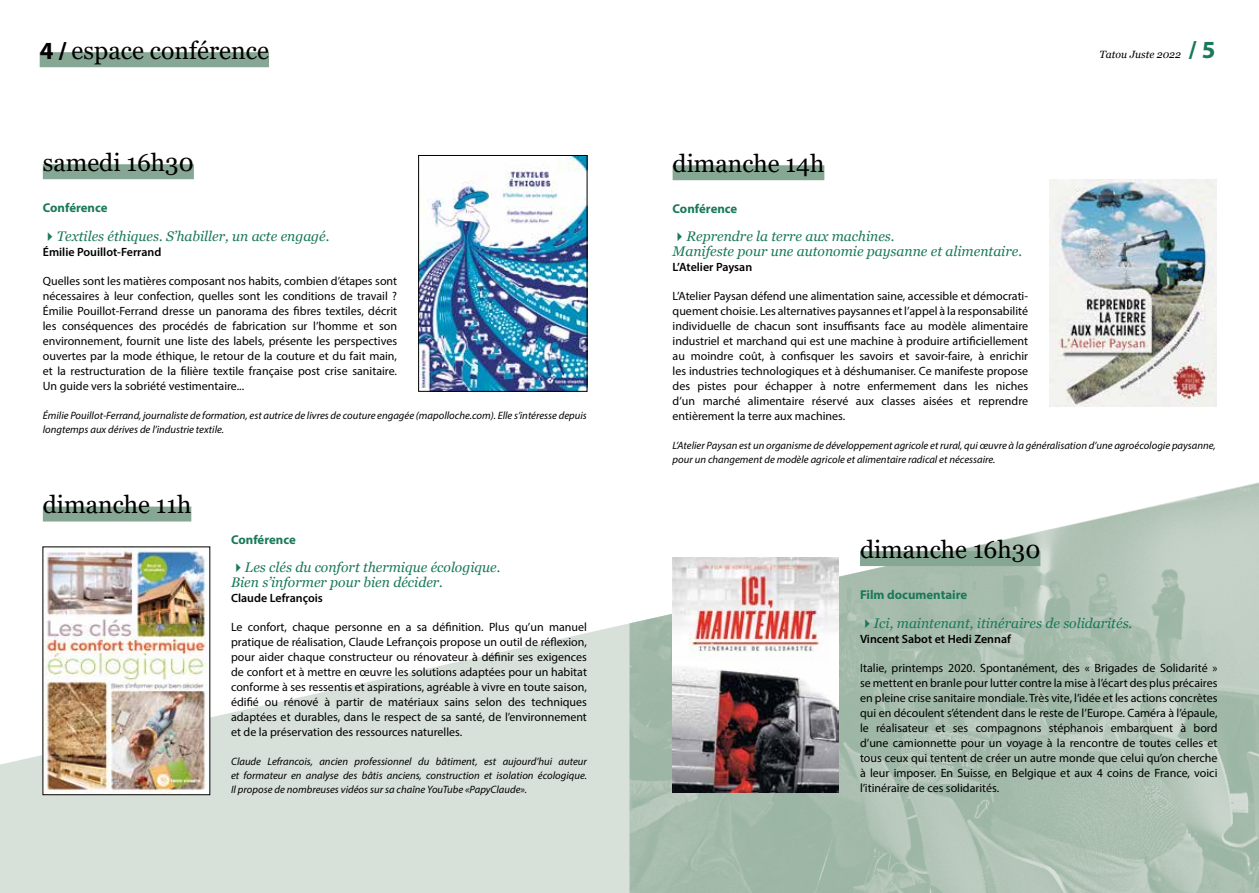
<style>
.page{position:relative;width:1259px;height:893px;background:#fff}
.page>*{position:absolute;margin:0;border:0;box-sizing:border-box;transform-origin:0 0}
.t1{font:24.75px "Georgia";color:#000}
.t2{font:700 24.75px "Myriad Pro";color:#197959}
.t3{font:24.6px "Georgia";color:#000}
.t4{font:italic 13.95px/15px "Georgia";color:#197959}
.t5{font:700 12.75px "Myriad Pro";color:#197959}
.t6{font:12px/15px "Myriad Pro";color:#000;text-align:justify}
.t7{font:600 12px "Myriad Pro";color:#000}
.t8{font:italic 10.65px/14px "Myriad Pro";color:#000}
.t9{font:italic 10.5px "Georgia";color:#000}
.s1{font-family:"Myriad Pro";font-weight:700}
</style>
<div class="page">
<svg style="left:0;top:482px;width:1259px;height:411px;fill:#d8e0da"></svg>
<img style="left:629px;top:483px;width:630px;height:410px">
<div style="left:40px;top:52px;width:229px;height:15px;background:#86a793"></div>
<img style="left:45px;top:549px;width:163px;height:244px">
<div style="left:672px;top:165px;width:152px;height:15px;background:#86a793"></div>
<img style="left:1049px;top:180px;width:167px;height:226px">
<div style="left:860px;top:551px;width:180px;height:15px;background:#86a793"></div>
<img style="left:672px;top:557px;width:166px;height:236px">
<div style="left:43px;top:164px;width:151px;height:15px;background:#86a793"></div>
<img style="left:420px;top:157px;width:165px;height:233px">
<div style="left:418px;top:155px;width:169px;height:237px;border:1px solid #000"></div>
<div style="left:43px;top:507px;width:148px;height:14px;background:#86a793"></div>
<h1 class="t1" style="left:40px;top:35px;width:231px"><span class="s1">4 /</span> espace conférence</h1>
<p class="t9" style="left:1099px;top:48px;width:83px">Tatou Juste 2022</p>
<h1 class="t2" style="left:1188px;top:34px;width:28px">/ 5</h1>
<h2 class="t3" style="left:43px;top:147px;width:153px">samedi 16h30</h2>
<p class="t5" style="left:43px;top:200px;width:66px">Conférence</p>
<p class="t4" style="left:43px;top:229px;width:288px">✔Textiles éthiques. S’habiller, un acte engagé.</p>
<p class="t7" style="left:43px;top:244px;width:120px">Émilie Pouillot-Ferrand</p>
<p class="t6" style="left:43px;top:273px;width:356px">Quelles sont les matières composant nos habits, combien d’étapes sont nécessaires à leur confection, quelles sont les conditions de travail ?<br>Émilie Pouillot-Ferrand dresse un panorama des fibres textiles, décrit les conséquences des procédés de fabrication sur l’homme et son environnement, fournit une liste des labels, présente les perspectives ouvertes par la mode éthique, le retour de la couture et du fait main, et la restructuration de la filière textile française post crise sanitaire.<br>Un guide vers la sobriété vestimentaire...</p>
<p class="t8" style="left:43px;top:408px;width:545px">Émilie Pouillot-Ferrand, journaliste de formation, est autrice de livres de couture engagée (mapolloche.com). Elle s’intéresse depuis longtemps aux dérives de l’industrie textile.</p>
<h2 class="t3" style="left:43px;top:490px;width:150px">dimanche 11h</h2>
<p class="t5" style="left:231px;top:532px;width:66px">Conférence</p>
<p class="t4" style="left:231px;top:560px;width:271px">✔Les clés du confort thermique écologique.<br>Bien s’informer pour bien décider.</p>
<p class="t7" style="left:231px;top:590px;width:93px">Claude Lefrançois</p>
<p class="t6" style="left:231px;top:619px;width:357px">Le confort, chaque personne en a sa définition. Plus qu’un manuel pratique de réalisation, Claude Lefrançois propose un outil de réflexion, pour aider chaque constructeur ou rénovateur à définir ses exigences de confort et à mettre en œuvre les solutions adaptées pour un habitat conforme à ses ressentis et aspirations, agréable à vivre en toute saison, édifié ou rénové à partir de matériaux sains selon des techniques adaptées et durables, dans le respect de sa santé, de l’environnement et de la préservation des ressources naturelles.</p>
<p class="t8" style="left:231px;top:754px;width:357px;text-align:justify">Claude Lefrancois, ancien professionnel du bâtiment, est aujourd’hui auteur et formateur en analyse des bâtis anciens, construction et isolation écologique.<br>Il propose de nombreuses vidéos sur sa chaîne YouTube «PapyClaude».</p>
<h2 class="t3" style="left:672px;top:148px;width:153px">dimanche 14h</h2>
<p class="t5" style="left:672px;top:201px;width:66px">Conférence</p>
<p class="t4" style="left:672px;top:229px;width:351px">✔Reprendre la terre aux machines.<br>Manifeste pour une autonomie paysanne et alimentaire.</p>
<p class="t7" style="left:672px;top:259px;width:81px">L’Atelier Paysan</p>
<p class="t6" style="left:672px;top:288px;width:357px">L’Atelier Paysan défend une alimentation saine, accessible et démocrati&shy;quement choisie. Les alternatives paysannes et l’appel à la responsabilité individuelle de chacun sont insuffisants face au modèle alimentaire industriel et marchand qui est une machine à produire artificiellement au moindre coût, à confisquer les savoirs et savoir-faire, à enrichir les industries technologiques et à déshumaniser. Ce manifeste propose des pistes pour échapper à notre enfermement dans les niches d’un marché alimentaire réservé aux classes aisées et reprendre entièrement la terre aux machines.</p>
<p class="t8" style="left:672px;top:438px;width:545px">L’Atelier Paysan est un organisme de développement agricole et rural, qui œuvre à la généralisation d’une agroécologie paysanne, pour un changement de modèle agricole et alimentaire radical et nécessaire.</p>
<h2 class="t3" style="left:860px;top:534px;width:182px">dimanche 16h30</h2>
<p class="t5" style="left:860px;top:586px;width:109px">Film documentaire</p>
<p class="t4" style="left:860px;top:616px;width:274px">✔Ici, maintenant, itinéraires de solidarités.</p>
<p class="t7" style="left:860px;top:631px;width:152px">Vincent Sabot et Hedi Zennaf</p>
<p class="t6" style="left:860px;top:660px;width:359px">Italie, printemps 2020. Spontanément, des « Brigades de Solidarité » se mettent en branle pour lutter contre la mise à l’écart des plus précaires en pleine crise sanitaire mondiale. Très vite, l’idée et les actions concrètes qui en découlent s’étendent dans le reste de l’Europe. Caméra à l’épaule, le réalisateur et ses compagnons stéphanois embarquent à bord d’une camionnette pour un voyage à la rencontre de toutes celles et tous ceux qui tentent de créer un autre monde que celui qu’on cherche à leur imposer. En Suisse, en Belgique et aux 4 coins de France, voici l’itinéraire de ces solidarités.</p>
</div>
